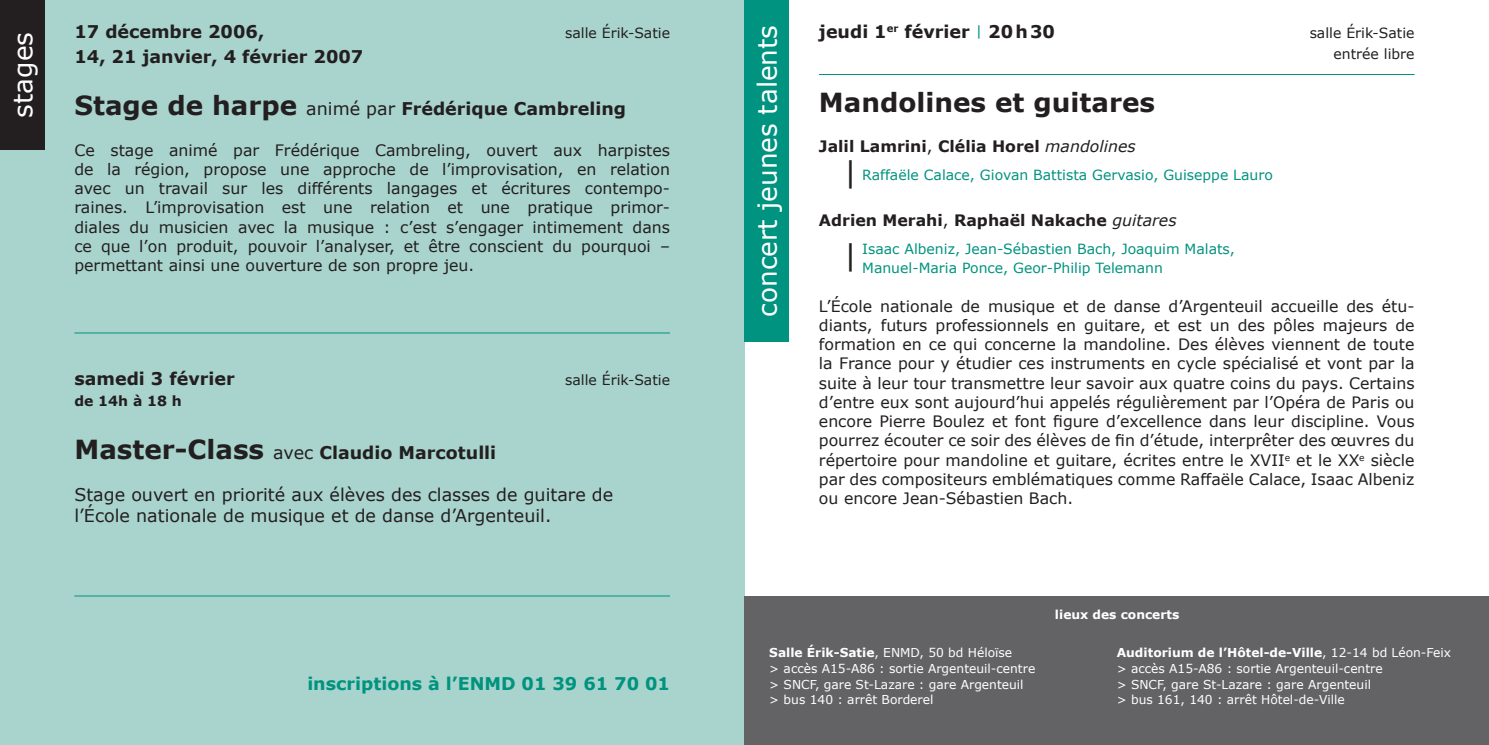
<style>
.page{position:relative;width:1489px;height:745px;background:#fff}
.page>*{position:absolute;margin:0;border:0;box-sizing:border-box;transform-origin:0 0}
.t1{font:26.25px "Verdana";color:#fff}
.t2{font:700 26.25px "Verdana";color:#231f20}
.t3{font:700 17.5px "Verdana";color:#231f20}
.t4{font:17.5px/21px "Verdana";color:#231f20}
.t5{font:700 17.5px "Verdana";color:#00937f}
.t6{font:15.75px/19.2px "Verdana";color:#231f20;text-align:justify}
.t7{font:700 15.75px "Verdana";color:#231f20}
.t8{font:14px/19.2px "Verdana";color:#00937f}
.t9{font:14px/21px "Verdana";color:#231f20;text-align:right}
.t10{font:700 14px "Verdana";color:#231f20}
.t11{font:12.25px/15.8px "Verdana";color:#fff}
.t12{font:700 12.25px "Verdana";color:#fff}
.s1{font-size:26.25px}
.s2{font-weight:400}
.s3{font-weight:400;font-size:14px;color:#00937f}
.s4{font-weight:400;font-style:italic}
.s5{font-size:29.75px;color:#231f20}
.s6{font-weight:700}
</style>
<div class="page">
<div style="left:0;top:0;width:744px;height:744px;background:#a9d4cd"></div>
<div style="left:0;top:0;width:45px;height:149px;background:#231f20"></div>
<hr style="left:74px;top:332px;width:596px;height:1px;background:#00937f">
<div style="left:744px;top:595px;width:744px;height:149px;background:#636366"></div>
<div style="left:744px;top:0;width:45px;height:341px;background:#00937f"></div>
<hr style="left:74px;top:595px;width:596px;height:1px;background:#00937f">
<hr style="left:819px;top:74px;width:595px;height:1px;background:#00937f">
<h1 class="t1" style="left:6px;top:117px;width:87px;rotate:-90deg">stages</h1>
<p class="t3" style="left:74px;top:21px;width:191px">17 décembre 2006,</p>
<p class="t9" style="left:565px;top:22px;width:106px">salle Érik-Satie</p>
<p class="t3" style="left:74px;top:45px;width:290px">14, 21 janvier, 4 février 2007</p>
<p class="t3" style="left:74px;top:98px;width:553px"><span class="s1">Stage de harpe</span> <span class="s2">animé par</span> Frédérique Cambreling</p>
<p class="t6" style="left:74px;top:140px;width:597px">Ce stage animé par Frédérique Cambreling, ouvert aux harpistes de la région, propose une approche de l’improvisation, en relation avec un travail sur les différents langages et écritures contempo&shy;raines. L’improvisation est une relation et une pratique primor&shy;diales du musicien avec la musique : c’est s’engager intimement dans ce que l’on produit, pouvoir l’analyser, et être conscient du pourquoi – permettant ainsi une ouverture de son propre jeu.</p>
<p class="t3" style="left:74px;top:367px;width:162px">samedi 3 février</p>
<p class="t9" style="left:565px;top:369px;width:106px">salle Érik-Satie</p>
<p class="t10" style="left:74px;top:392px;width:109px">de 14h à 18 h</p>
<p class="t3" style="left:74px;top:441px;width:423px"><span class="s1">Master-Class</span> <span class="s2">avec</span> Claudio Marcotulli</p>
<p class="t4" style="left:74px;top:483px;width:540px">Stage ouvert en priorité aux élèves des classes de guitare de l’École nationale de musique et de danse d’Argenteuil.</p>
<p class="t5" style="left:307px;top:672px;width:364px">inscriptions à l’ENMD 01 39 61 70 01</p>
<h1 class="t1" style="left:750px;top:316px;width:293px;rotate:-90deg">concert jeunes talents</h1>
<p class="t3" style="left:819px;top:21px;width:237px">jeudi 1<sup>er</sup> février <span class="s3">|</span> 20h30</p>
<p class="t9" style="left:1309px;top:22px;width:106px">salle Érik-Satie entrée libre</p>
<h1 class="t2" style="left:819px;top:85px;width:338px">Mandolines et guitares</h1>
<p class="t7" style="left:819px;top:136px;width:318px">Jalil Lamrini<span class="s2">,</span> Clélia Horel <span class="s4">mandolines</span></p>
<p class="t8" style="left:843px;top:164px;width:430px"><span class="s5">|</span> Raffaële Calace, Giovan Battista Gervasio, Guiseppe Lauro</p>
<p class="t7" style="left:819px;top:210px;width:359px">Adrien Merahi<span class="s2">,</span> Raphaël Nakache <span class="s4">guitares</span></p>
<p class="t8" style="left:862px;top:238px;width:374px;text-indent:-18px"><span class="s5">|</span> Isaac Albeniz, Jean-Sébastien Bach, Joaquim Malats,<br>Manuel-Maria Ponce, Geor-Philip Telemann</p>
<p class="t6" style="left:819px;top:295px;width:597px">L’École nationale de musique et de danse d’Argenteuil accueille des étu&shy;diants, futurs professionnels en guitare, et est un des pôles majeurs de formation en ce qui concerne la mandoline. Des élèves viennent de toute la France pour y étudier ces instruments en cycle spécialisé et vont par la suite à leur tour transmettre leur savoir aux quatre coins du pays. Certains d’entre eux sont aujourd’hui appelés régulièrement par l’Opéra de Paris ou encore Pierre Boulez et font figure d’excellence dans leur discipline. Vous pourrez écouter ce soir des élèves de fin d’étude, interprêter des œuvres du répertoire pour mandoline et guitare, écrites entre le XVII<sup>e</sup> et le XX<sup>e</sup> siècle par des compositeurs emblématiques comme Raffaële Calace, Isaac Albeniz ou encore Jean-Sébastien Bach.</p>
<p class="t12" style="left:1054px;top:606px;width:126px">lieux des concerts</p>
<p class="t11" style="left:769px;top:644px;width:267px"><span class="s6">Salle Érik-Satie</span>, ENMD, 50 bd Héloïse<br>&gt; accès A15-A86 : sortie Argenteuil-centre &gt; SNCF, gare St-Lazare : gare Argenteuil &gt; bus 140 : arrêt Borderel</p>
<p class="t11" style="left:1116px;top:644px;width:336px"><span class="s6">Auditorium de l’Hôtel-de-Ville</span>, 12-14 bd Léon-Feix &gt; accès A15-A86 : sortie Argenteuil-centre<br>&gt; SNCF, gare St-Lazare : gare Argenteuil<br>&gt; bus 161, 140 : arrêt Hôtel-de-Ville</p>
</div>
